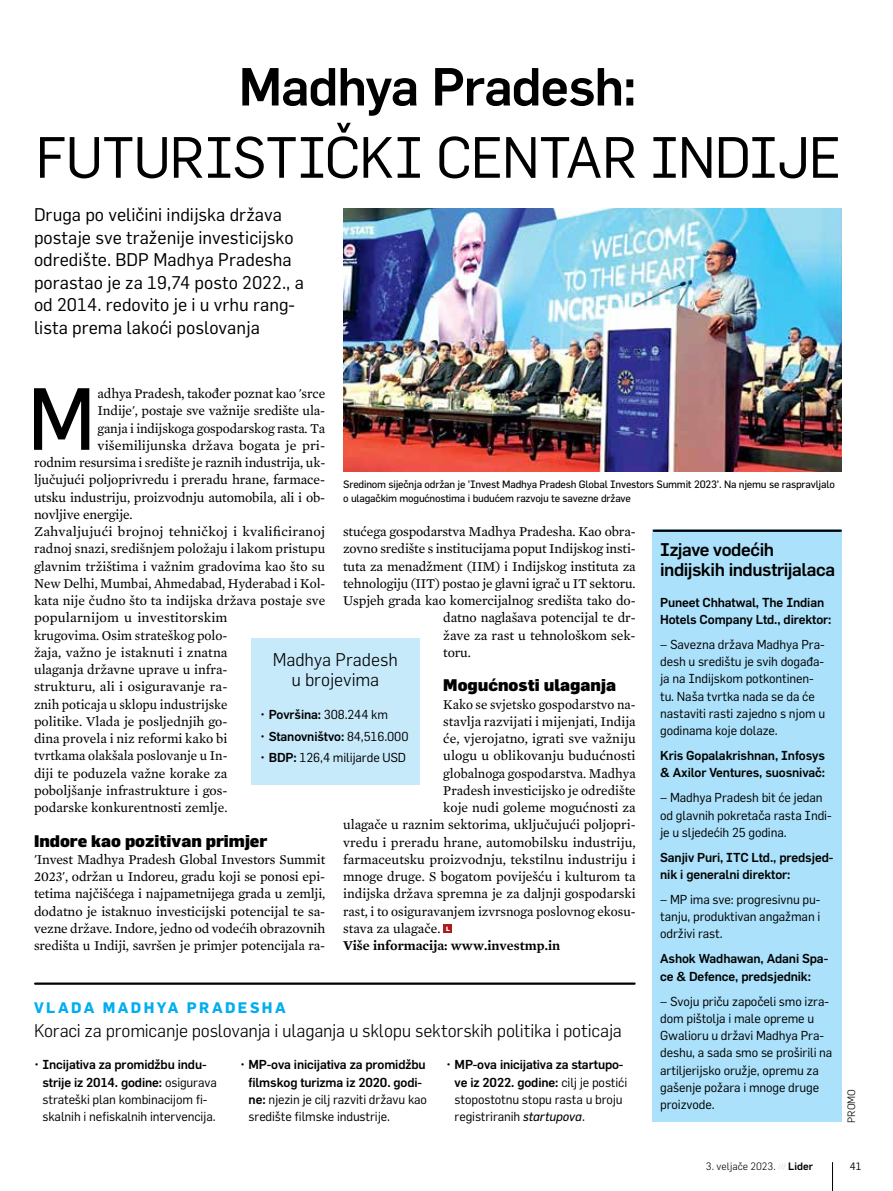
<style>
.page{position:relative;width:893px;height:1191px;background:#fff}
.page>*{position:absolute;margin:0;border:0;box-sizing:border-box;transform-origin:0 0}
.t1{font:86.4px "Flama";color:#000}
.t2{font:57px "Flama";letter-spacing:-.025em;color:#000}
.t3{font:500 52.5px "Flama";letter-spacing:-.025em;color:#000}
.t4{font:18px/22.5px "Flama";color:#000}
.t5{font:300 18px/19.5px "Flama";letter-spacing:-.015em;color:#000;text-align:center}
.t6{font:500 18px/19.5px "Flama";letter-spacing:-.03em;color:#000}
.t7{font:900 16.5px "Flama";color:#000}
.t8{font:700 15px "Flama";letter-spacing:.165em;color:#00aeef}
.t9{font:13.8px/17.2px "Mercury Text G2";color:#000;text-align:justify}
.t10{font:13.8px "Mercury Text G2";color:#000;scale:.96 1}
.t11{font:13.8px "Mercury Text G2";color:#000;scale:.95 1}
.t12{font:600 13.8px "Mercury Text G2";color:#000}
.t13{font:12.75px/17.2px "Flama";letter-spacing:-.01em;color:#000}
.t14{font:500 12.75px/17.2px "Flama";letter-spacing:-.01em;color:#000}
.t15{font:10.5px/13.5px "Flama";letter-spacing:-.02em;color:#000}
.t16{font:300 10.5px "Flama";color:#000}
.t17{font:10.5px "Flama";color:#000}
.t18{font:900 6px "Flama";color:#fff}
.s1{font-weight:400}
.s2{font-weight:500}
.s3{font-style:italic}
.s4{font-weight:400;font-size:7.5px;color:#d1d3d4}
</style>
<div class="page">
<svg style="left:832px;top:1162px;width:1px;height:29px"></svg>
<div style="left:653px;top:529px;width:189px;height:593px;background:#abe1fa"></div>
<img style="left:343px;top:208px;width:499px;height:263px">
<hr style="left:35px;top:982px;width:600px;height:2px;background:#000">
<hr style="left:654px;top:529px;width:187px;height:3px;background:#000">
<div style="left:444px;top:925px;width:8px;height:8px;background:#ae1b1f"></div>
<div style="left:251px;top:638px;width:169px;height:146px;background:#c7eafb"></div>
<h3 class="t3" style="left:239px;top:55px;width:400px">Madhya Pradesh:</h3>
<h2 class="t2" style="left:36px;top:123px;width:807px">FUTURISTIČKI CENTAR INDIJE</h2>
<h3 class="t4" style="left:34px;top:203px;width:271px">Druga po veličini indijska država postaje sve traženije investicijsko odredište. BDP Madhya Pradesha porastao je za 19,74 posto 2022., a od 2014. redovito je i u vrhu rang&shy;lista prema lakoći poslovanja</h3>
<h1 class="t1" style="left:27px;top:366px;width:70px">M</h1>
<p class="t9" style="left:98px;top:384px;width:229px">adhya Pradesh, također poznat kao 'srce</p>
<p class="t9" style="left:98px;top:401px;width:229px">Indije', postaje sve važnije središte ula-</p>
<p class="t9" style="left:98px;top:418px;width:229px">ganja i indijskoga gospodarskog rasta. Ta</p>
<p class="t9" style="left:98px;top:436px;width:229px">višemilijunska država bogata je pri-</p>
<p class="t9" style="left:34px;top:453px;width:293px">rodnim resursima i središte je raznih industrija, uk-</p>
<p class="t9" style="left:34px;top:470px;width:293px">ljučujući poljoprivredu i preradu hrane, farmace-</p>
<p class="t9" style="left:34px;top:487px;width:293px">utsku industriju, proizvodnju automobila, ali i ob-</p>
<p class="t9" style="left:34px;top:505px;width:100px">novljive energije.</p>
<p class="t9" style="left:34px;top:522px;width:293px">Zahvaljujući brojnoj tehničkoj i kvalificiranoj</p>
<p class="t9" style="left:34px;top:539px;width:293px">radnoj snazi, središnjem položaju i lakom pristupu</p>
<p class="t9" style="left:34px;top:556px;width:293px">glavnim tržištima i važnim gradovima kao što su</p>
<p class="t11" style="left:34px;top:573px;width:308px">New Delhi, Mumbai, Ahmedabad, Hyderabad i Kol-</p>
<p class="t9" style="left:34px;top:591px;width:293px">kata nije čudno što ta indijska država postaje sve</p>
<p class="t9" style="left:34px;top:608px;width:195px">popularnijom u investitorskim</p>
<p class="t9" style="left:34px;top:625px;width:195px">krugovima. Osim strateškog polo-</p>
<p class="t9" style="left:34px;top:643px;width:195px">žaja, važno je istaknuti i znatna</p>
<p class="t9" style="left:34px;top:660px;width:195px">ulaganja državne uprave u infra-</p>
<p class="t9" style="left:34px;top:677px;width:195px">strukturu, ali i osiguravanje ra-</p>
<p class="t11" style="left:34px;top:694px;width:205px">znih poticaja u sklopu industrijske</p>
<p class="t9" style="left:34px;top:712px;width:195px">politike. Vlada je posljednjih go-</p>
<p class="t9" style="left:34px;top:729px;width:195px">dina provela i niz reformi kako bi</p>
<p class="t10" style="left:34px;top:746px;width:203px">tvrtkama olakšala poslovanje u In-</p>
<p class="t9" style="left:34px;top:763px;width:195px">diji te poduzela važne korake za</p>
<p class="t9" style="left:34px;top:781px;width:195px">poboljšanje infrastrukture i gos-</p>
<p class="t9" style="left:34px;top:798px;width:195px">podarske konkurentnosti zemlje.</p>
<p class="t7" style="left:34px;top:830px;width:235px">Indore kao pozitivan primjer</p>
<p class="t9" style="left:34px;top:850px;width:293px">'Invest Madhya Pradesh Global Investors Summit 2023', održan u Indoreu, gradu koji se ponosi epi&shy;tetima najčišćega i najpametnijega grada u zemlji, dodatno je istaknuo investicijski potencijal te sa&shy;vezne države. Indore, jedno od vodećih obrazovnih središta u Indiji, savršen je primjer potencijala ra-</p>
<p class="t15" style="left:343px;top:477px;width:493px">Sredinom siječnja održan je 'Invest Madhya Pradesh Global Investors Summit 2023'. Na njemu se raspravljalo o ulagačkim mogućnostima i budućem razvoju te savezne države</p>
<p class="t9" style="left:343px;top:522px;width:294px">stućega gospodarstva Madhya Pradesha. Kao obra-</p>
<p class="t9" style="left:343px;top:539px;width:294px">zovno središte s institucijama poput Indijskog insti-</p>
<p class="t9" style="left:343px;top:556px;width:294px">tuta za menadžment (IIM) i Indijskog instituta za</p>
<p class="t9" style="left:343px;top:574px;width:294px">tehnologiju (IIT) postao je glavni igrač u IT sektoru.</p>
<p class="t9" style="left:343px;top:591px;width:294px">Uspjeh grada kao komercijalnog središta tako do-</p>
<p class="t9" style="left:443px;top:608px;width:194px">datno naglašava potencijal te dr-</p>
<p class="t9" style="left:443px;top:625px;width:194px">žave za rast u tehnološkom sek-</p>
<p class="t9" style="left:443px;top:643px;width:29px">toru.</p>
<p class="t7" style="left:443px;top:675px;width:174px">Mogućnosti ulaganja</p>
<p class="t10" style="left:443px;top:694px;width:202px">Kako se svjetsko gospodarstvo na-</p>
<p class="t9" style="left:443px;top:712px;width:194px">stavlja razvijati i mijenjati, Indija</p>
<p class="t9" style="left:443px;top:729px;width:194px">će, vjerojatno, igrati sve važniju</p>
<p class="t9" style="left:443px;top:746px;width:194px">ulogu u oblikovanju budućnosti</p>
<p class="t10" style="left:443px;top:763px;width:202px">globalnoga gospodarstva. Madhya</p>
<p class="t9" style="left:443px;top:781px;width:194px">Pradesh investicijsko je odredište</p>
<p class="t9" style="left:443px;top:798px;width:194px">koje nudi goleme mogućnosti za</p>
<p class="t9" style="left:343px;top:815px;width:294px">ulagače u raznim sektorima, uključujući poljopri-</p>
<p class="t9" style="left:343px;top:832px;width:294px">vredu i preradu hrane, automobilsku industriju,</p>
<p class="t9" style="left:343px;top:850px;width:294px">farmaceutsku proizvodnju, tekstilnu industriju i</p>
<p class="t9" style="left:343px;top:867px;width:294px">mnoge druge. S bogatom poviješću i kulturom ta</p>
<p class="t9" style="left:343px;top:884px;width:294px">indijska država spremna je za daljnji gospodarski</p>
<p class="t9" style="left:343px;top:901px;width:294px">rast, i to osiguravanjem izvrsnoga poslovnog ekosu-</p>
<p class="t9" style="left:343px;top:919px;width:99px">stava za ulagače.</p>
<p class="t18" style="left:446px;top:925px;width:5px">L</p>
<p class="t12" style="left:343px;top:935px;width:219px">Više informacija: www.investmp.in</p>
<h3 class="t6" style="left:660px;top:540px;width:176px">Izjave vodećih indijskih industrijalaca</h3>
<p class="t14" style="left:660px;top:593px;width:173px">Puneet Chhatwal, The Indian<br>Hotels Company Ltd., direktor:</p>
<p class="t13" style="left:660px;top:635px;width:167px">– Savezna država Madhya Pra&shy;desh u središtu je svih događa&shy;ja na Indijskom potkontinen&shy;tu. Naša tvrtka nada se da će nastaviti rasti zajedno s njom u godinama koje dolaze.</p>
<p class="t14" style="left:660px;top:746px;width:166px">Kris Gopalakrishnan, Infosys &amp; Axilor Ventures, suosnivač:</p>
<p class="t13" style="left:660px;top:789px;width:173px">– Madhya Pradesh bit će jedan od glavnih pokretača rasta Indi&shy;je u sljedećih 25 godina.</p>
<p class="t14" style="left:660px;top:848px;width:175px">Sanjiv Puri, ITC Ltd., predsjed&shy;nik i generalni direktor:</p>
<p class="t13" style="left:660px;top:890px;width:162px;text-align:justify">– MP ima sve: progresivnu pu&shy;tanju, produktivan angažman i održivi rast.</p>
<p class="t14" style="left:660px;top:949px;width:170px">Ashok Wadhawan, Adani Spa&shy;ce &amp; Defence, predsjednik:</p>
<p class="t13" style="left:660px;top:992px;width:174px">– Svoju priču započeli smo izra&shy;dom pištolja i male opreme u<br>Gwalioru u državi Madhya Pra&shy;deshu, a sada smo se proširili na artiljerijsko oružje, opremu za gašenje požara i mnoge druge proizvode.</p>
<h3 class="t5" style="left:273px;top:650px;width:127px">Madhya Pradesh u brojevima</h3>
<p class="t14" style="left:260px;top:706px;width:135px">• Površina: <span class="s1">308.244 km²</span></p>
<p class="t14" style="left:260px;top:727px;width:150px">• Stanovništvo: <span class="s1">84,516.000</span></p>
<p class="t13" style="left:260px;top:749px;width:147px"><span class="s2">• BDP:</span> 126,4 milijarde USD</p>
<p class="t8" style="left:34px;top:998px;width:253px">VLADA MADHYA PRADESHA</p>
<h3 class="t5" style="left:34px;top:1020px;width:589px">Koraci za promicanje poslovanja i ulaganja u sklopu sektorskih politika i poticaja</h3>
<p class="t13" style="left:43px;top:1056px;width:176px;text-indent:-9px"><span class="s2">• Incijativa za promidžbu indu&shy;strije iz 2014. godine:</span> osigurava strateški plan kombinacijom fi&shy;skalnih i nefiskalnih intervencija.</p>
<p class="t14" style="left:249px;top:1056px;width:180px;text-indent:-9px">• MP-ova inicijativa za promidžbu filmskog turizma iz 2020. godi&shy;ne: <span class="s1">njezin je cilj razviti državu kao središte filmske industrije.</span></p>
<p class="t13" style="left:455px;top:1056px;width:174px;text-indent:-9px"><span class="s2">• MP-ova inicijativa za startupo&shy;ve iz 2022. godine:</span> cilj je postići stopostotnu stopu rasta u broju registriranih <span class="s3">startupova</span>.</p>
<p class="t16" style="left:845px;top:1122px;width:35px;rotate:-90deg">PROMO</p>
<p class="t16" style="left:706px;top:1159px;width:109px">3. veljače 2023. <span class="s4">///</span> <span class="s2">Lider</span></p>
<p class="t17" style="left:850px;top:1159px;width:13px">41</p>
</div>
